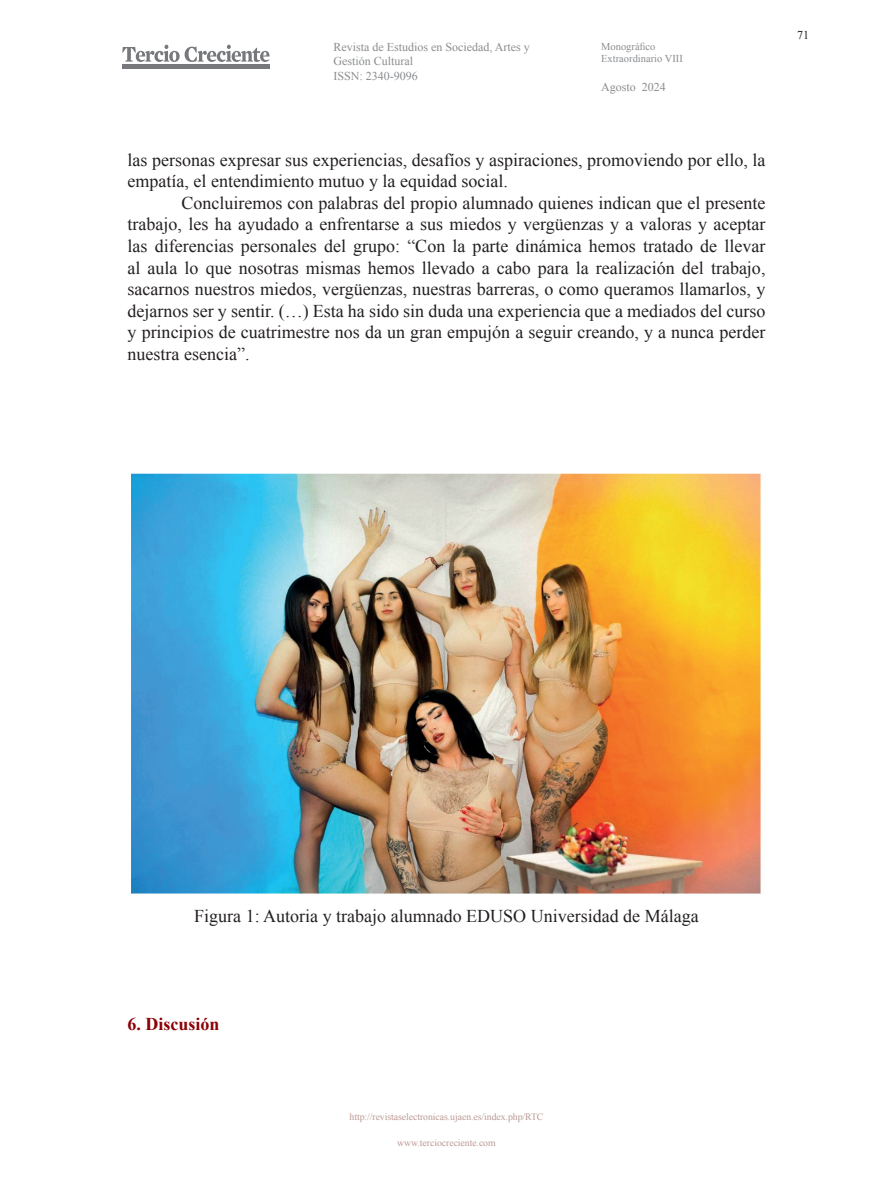
<style>
.page{position:relative;width:893px;height:1191px;background:#fff}
.page>*{position:absolute;margin:0;border:0;box-sizing:border-box;transform-origin:0 0}
.t1{font:18px/21.6px "Times New Roman";color:#231f20}
.t2{font:700 18px "Times New Roman";color:#8b0207}
.t3{font:12px/14.4px "Times New Roman";color:#8a8c8f}
.t4{font:12px "Times New Roman";color:#231f20}
.t5{font:10.5px/12.6px "Times New Roman";color:#8a8c8f}
.t6{font:9.75px "Times New Roman";letter-spacing:-.005em;color:#ba9992}
</style>
<div class="page">
<svg style="left:122px;top:45px;width:148px;height:17px"></svg>
<hr style="left:122px;top:65px;width:147px;height:4px;background:#76787b">
<img style="left:131px;top:473px;width:630px;height:421px">
<p class="t3" style="left:333px;top:39px;width:198px">Revista de Estudios en Sociedad, Artes y<br>Gestión Cultural<br>ISSN: 2340-9096</p>
<p class="t5" style="left:601px;top:40px;width:83px">Monográfico<br>Extraordinario VIII</p>
<p class="t3" style="left:601px;top:80px;width:66px">Agosto 2024</p>
<p class="t1" style="left:128px;top:148px;width:639px">las personas expresar sus experiencias, desafíos y aspiraciones, promoviendo por ello, la empatía, el entendimiento mutuo y la equidad social.</p>
<p class="t1" style="left:128px;top:192px;width:639px;text-align:justify;text-indent:54px">Concluiremos con palabras del propio alumnado quienes indican que el presente trabajo, les ha ayudado a enfrentarse a sus miedos y vergüenzas y a valoras y aceptar las diferencias personales del grupo: “Con la parte dinámica hemos tratado de llevar al aula lo que nosotras mismas hemos llevado a cabo para la realización del trabajo, sacarnos nuestros miedos, vergüenzas, nuestras barreras, o como queramos llamarlos, y dejarnos ser y sentir. (…) Esta ha sido sin duda una experiencia que a mediados del curso y principios de cuatrimestre nos da un gran empujón a seguir creando, y a nunca perder nuestra esencia”.</p>
<p class="t4" style="left:797px;top:27px;width:13px">71</p>
<p class="t1" style="left:194px;top:904px;width:506px">Figura 1: Autoria y trabajo alumnado EDUSO Universidad de Málaga</p>
<p class="t2" style="left:128px;top:1011px;width:94px">6. Discusión</p>
<p class="t6" style="left:350px;top:1110px;width:195px">http://revistaselectronicas.ujaen.es/index.php/RTC</p>
<p class="t6" style="left:397px;top:1136px;width:100px">www.terciocreciente.com</p>
</div>
